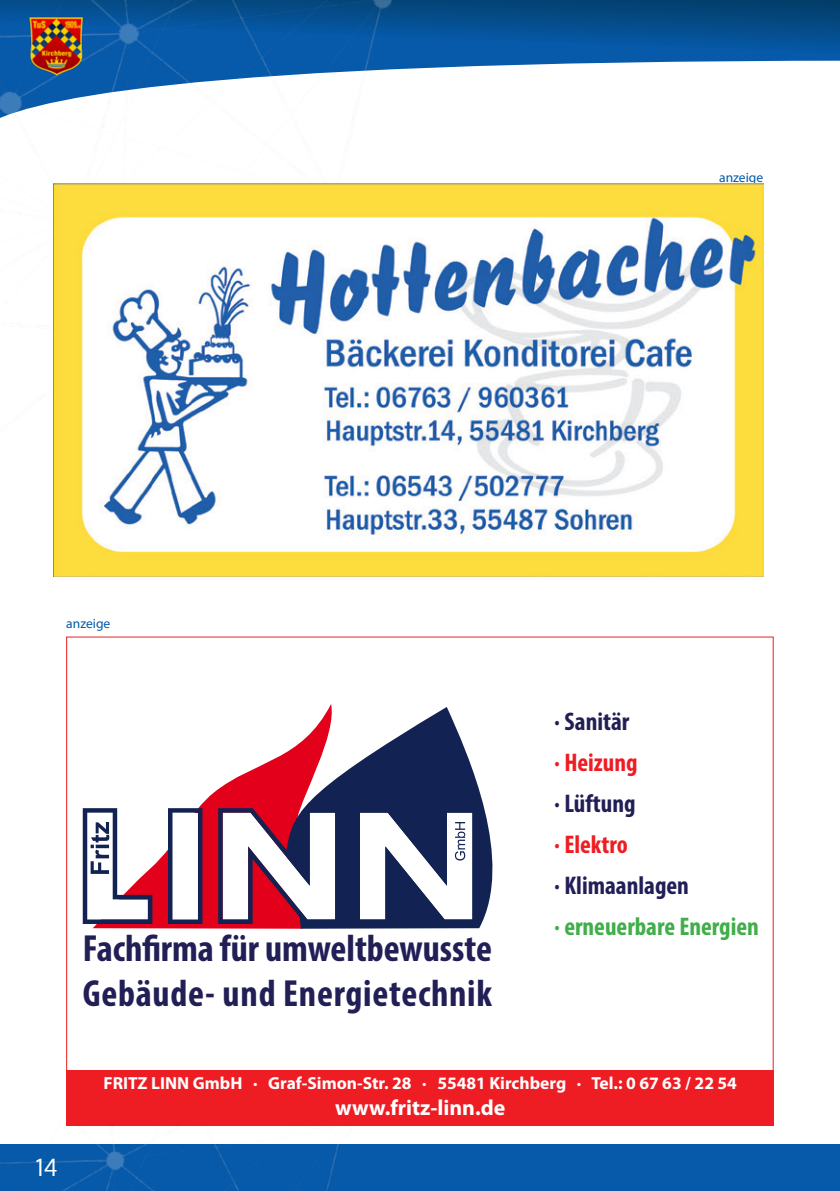
<style>
.page{position:relative;width:840px;height:1191px;background:#fff}
.page>*{position:absolute;margin:0;border:0;box-sizing:border-box;transform-origin:0 0}
.t1{font:700 condensed 37.8px/45.4px "Myriad Pro";letter-spacing:.005em;color:#211f56}
.t2{font:700 condensed 25.6px "Myriad Pro";color:#211f56}
.t3{font:700 condensed 25.6px "Myriad Pro";color:#40ae49}
.t4{font:700 condensed 25.6px "Myriad Pro";color:#ee1d23}
.t5{font:24px "Oxygen";color:#fff}
.t6{font:700 21.8px "Myriad Pro";color:#fff}
.t7{font:700 17.4px "Myriad Pro";color:#fff}
.t8{font:13.6px "Myriad Pro";color:#015aaa}
</style>
<div class="page">
<svg style="left:453px;top:0;width:345px;height:67px;background:#145a98"></svg>
<img style="left:0;top:0;width:453px;height:577px">
<svg style="left:798px;top:0;width:41px;height:61px;background:#054c8a"></svg>
<div style="left:0;top:1144px;width:839px;height:47px;background:#0759a9"></div>
<img style="left:0;top:1125px;width:404px;height:66px">
<img style="left:24px;top:14px;width:62px;height:62px">
<img style="left:54px;top:184px;width:709px;height:392px">
<svg style="left:93px;top:704px;width:239px;height:224px"></svg>
<svg style="left:286px;top:707px;width:207px;height:221px;fill:#122253"></svg>
<svg style="left:168px;top:808px;width:34px;height:116px"></svg>
<svg style="left:218px;top:808px;width:121px;height:116px"></svg>
<svg style="left:83px;top:808px;width:69px;height:116px"></svg>
<svg style="left:355px;top:808px;width:121px;height:116px"></svg>
<div style="left:67px;top:1070px;width:706px;height:55px;background:#ee1d23"></div>
<p class="t8" style="left:718px;top:169px;width:46px">anzeige</p>
<p class="t8" style="left:66px;top:615px;width:46px">anzeige</p>
<h3 class="t5" style="left:36px;top:1151px;width:23px">14</h3>
<h1 class="t1" style="left:83px;top:925px;width:410px">Fachfirma für umweltbewusste<br>Gebäude- und Energietechnik</h1>
<h2 class="t2" style="left:554px;top:705px;width:77px">· Sanitär</h2>
<h2 class="t4" style="left:554px;top:746px;width:85px">· Heizung</h2>
<h2 class="t2" style="left:554px;top:787px;width:83px">· Lüftung</h2>
<h2 class="t4" style="left:554px;top:828px;width:75px">· Elektro</h2>
<h2 class="t2" style="left:554px;top:869px;width:136px">· Klimaanlagen</h2>
<h2 class="t3" style="left:554px;top:910px;width:206px">· erneuerbare Energien</h2>
<p class="t7" style="left:103px;top:1072px;width:634px">FRITZ LINN GmbH · Graf-Simon-Str. 28 · 55481 Kirchberg · Tel.: 0 67 63 / 22 54</p>
<p class="t6" style="left:335px;top:1093px;width:172px">www.fritz-linn.de</p>
</div>
